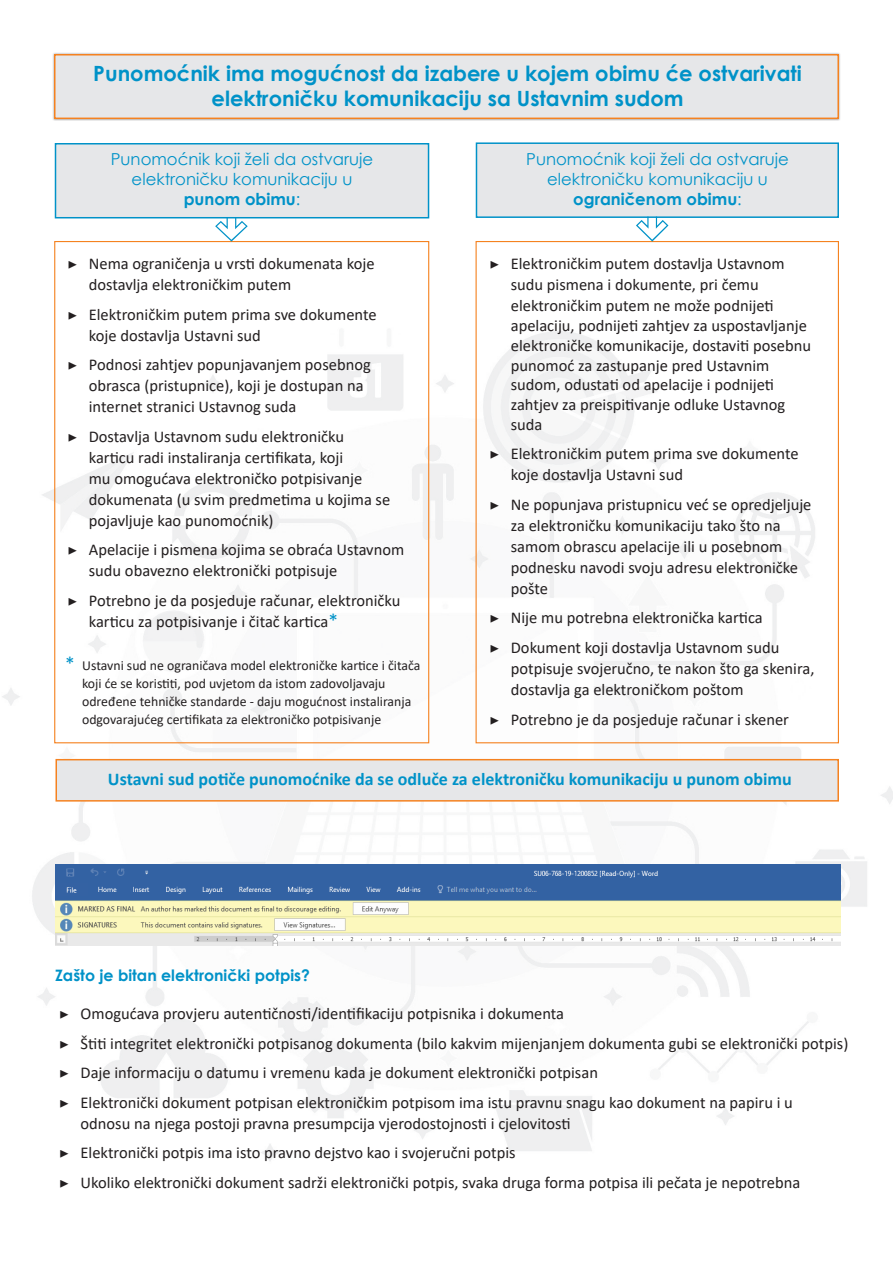
<style>
.page{position:relative;width:893px;height:1263px;background:#fff}
.page>*{position:absolute;margin:0;border:0;box-sizing:border-box;transform-origin:0 0}
.t1{font:700 21px/25.2px "Century Gothic";color:#0092c8;text-align:center}
.Tekst{font:700 18px "Calibri";color:#0092c8}
.t2{font:16.5px/21px "Calibri";color:#231f20}
.Podnaslov{font:16.5px/19.8px "Century Gothic";color:#0092c8;text-align:center}
.Podnaslov-2{font:700 15.75px "Century Gothic";color:#0092c8}
.Tekst-2{font:13.8px/18px "Calibri";color:#231f20}
.s1{font-weight:700}
.s2{font-family:"Minion Pro"}
.s3{font-size:19.5px;color:#0092c8}
</style>
<div class="page">
<img style="left:2px;top:264px;width:891px;height:897px">
<div style="left:52px;top:52px;width:789px;height:69px;background:#231f20;opacity:.42"></div>
<div style="left:54px;top:54px;width:785px;height:65px;background:#e6e7e9;border:2px solid #f58220"></div>
<div style="left:476px;top:142px;width:363px;height:76px;background:#e6e7e9;border:2px solid #0092c8"></div>
<div style="left:55px;top:143px;width:374px;height:75px;background:#e6e7e9;border:2px solid #0092c8"></div>
<svg style="left:215px;top:218px;width:33px;height:24px"></svg>
<svg style="left:636px;top:217px;width:32px;height:25px"></svg>
<div style="left:56px;top:759px;width:783px;height:42px;background:#e6e7e9;border:2px solid #f58220"></div>
<img style="left:55px;top:865px;width:785px;height:81px">
<p class="t1" style="left:93px;top:60px;width:710px">Punomoćnik ima mogućnost da izabere u kojem obimu će ostvarivati elektroničku komunikaciju sa Ustavnim sudom</p>
<p class="Podnaslov" style="left:111px;top:149px;width:264px">Punomoćnik koji želi da ostvaruje elektroničku komunikaciju u <span class="s1">punom obimu</span>:</p>
<p class="Podnaslov" style="left:526px;top:149px;width:264px">Punomoćnik koji želi da ostvaruje elektroničku komunikaciju u <span class="s1">ograničenom obimu</span>:</p>
<p class="t2" style="left:89px;top:253px;width:287px;text-indent:-21px"><span class="s2">▶</span> Nema ograničenja u vrsti dokumenata koje dostavlja elektroničkim putem</p>
<p class="t2" style="left:89px;top:303px;width:289px;text-indent:-21px"><span class="s2">▶</span> Elektroničkim putem prima sve dokumente koje dostavlja Ustavni sud</p>
<p class="t2" style="left:89px;top:354px;width:283px;text-indent:-21px"><span class="s2">▶</span> Podnosi zahtjev popunjavanjem posebnog obrasca (pristupnice), koji je dostupan na internet stranici Ustavnog suda</p>
<p class="t2" style="left:89px;top:425px;width:303px;text-indent:-21px"><span class="s2">▶</span> Dostavlja Ustavnom sudu elektroničku karticu radi instaliranja certifikata, koji<br>mu omogućava elektroničko potpisivanje dokumenata (u svim predmetima u kojima se pojavljuje kao punomoćnik)</p>
<p class="t2" style="left:89px;top:539px;width:317px;text-indent:-21px"><span class="s2">▶</span> Apelacije i pismena kojima se obraća Ustavnom sudu obavezno elektronički potpisuje</p>
<p class="t2" style="left:89px;top:589px;width:313px;text-indent:-21px"><span class="s2">▶</span> Potrebno je da posjeduje računar, elektroničku karticu za potpisivanje i čitač kartica<span class="s3">*</span></p>
<p class="Tekst-2" style="left:82px;top:656px;width:340px;text-indent:-17px"><span class="s3">*</span> Ustavni sud ne ograničava model elektroničke kartice i čitača koji će se koristiti, pod uvjetom da istom zadovoljavaju određene tehničke standarde - daju mogućnost instaliranja odgovarajućeg certifikata za elektroničko potpisivanje</p>
<p class="t2" style="left:511px;top:253px;width:302px;line-height:20.1px;text-indent:-21px"><span class="s2">▶</span> Elektroničkim putem dostavlja Ustavnom sudu pismena i dokumente, pri čemu elektroničkim putem ne može podnijeti apelaciju, podnijeti zahtjev za uspostavljanje elektroničke komunikacije, dostaviti posebnu punomoć za zastupanje pred Ustavnim sudom, odustati od apelacije i podnijeti zahtjev za preispitivanje odluke Ustavnog suda</p>
<p class="t2" style="left:511px;top:443px;width:289px;text-indent:-21px"><span class="s2">▶</span> Elektroničkim putem prima sve dokumente koje dostavlja Ustavni sud</p>
<p class="t2" style="left:511px;top:494px;width:302px;text-indent:-21px"><span class="s2">▶</span> Ne popunjava pristupnicu već se opredjeljuje za elektroničku komunikaciju tako što na samom obrascu apelacije ili u posebnom podnesku navodi svoju adresu elektroničke pošte</p>
<p class="t2" style="left:490px;top:607px;width:275px"><span class="s2">▶</span> Nije mu potrebna elektronička kartica</p>
<p class="t2" style="left:511px;top:637px;width:305px;text-indent:-21px"><span class="s2">▶</span> Dokument koji dostavlja Ustavnom sudu potpisuje svojeručno, te nakon što ga skenira, dostavlja ga elektroničkom poštom</p>
<p class="t2" style="left:490px;top:708px;width:301px"><span class="s2">▶</span> Potrebno je da posjeduje računar i skener</p>
<p class="Tekst" style="left:108px;top:766px;width:685px">Ustavni sud potiče punomoćnike da se odluče za elektroničku komunikaciju u punom obimu</p>
<p class="Podnaslov-2" style="left:55px;top:964px;width:256px">Zašto je bitan elektronički potpis?</p>
<p class="t2" style="left:59px;top:1003px;width:506px"><span class="s2">▶</span> Omogućava provjeru autentičnosti/identifikaciju potpisnika i dokumenta</p>
<p class="t2" style="left:59px;top:1032px;width:791px"><span class="s2">▶</span> Štiti integritet elektronički potpisanog dokumenta (bilo kakvim mijenjanjem dokumenta gubi se elektronički potpis)</p>
<p class="t2" style="left:59px;top:1062px;width:540px"><span class="s2">▶</span> Daje informaciju o datumu i vremenu kada je dokument elektronički potpisan</p>
<p class="t2" style="left:81px;top:1091px;width:714px;text-indent:-21px"><span class="s2">▶</span> Elektronički dokument potpisan elektroničkim potpisom ima istu pravnu snagu kao dokument na papiru i u odnosu na njega postoji pravna presumpcija vjerodostojnosti i cjelovitosti</p>
<p class="t2" style="left:59px;top:1142px;width:458px"><span class="s2">▶</span> Elektronički potpis ima isto pravno dejstvo kao i svojeručni potpis</p>
<p class="t2" style="left:59px;top:1171px;width:742px"><span class="s2">▶</span> Ukoliko elektronički dokument sadrži elektronički potpis, svaka druga forma potpisa ili pečata je nepotrebna</p>
</div>
